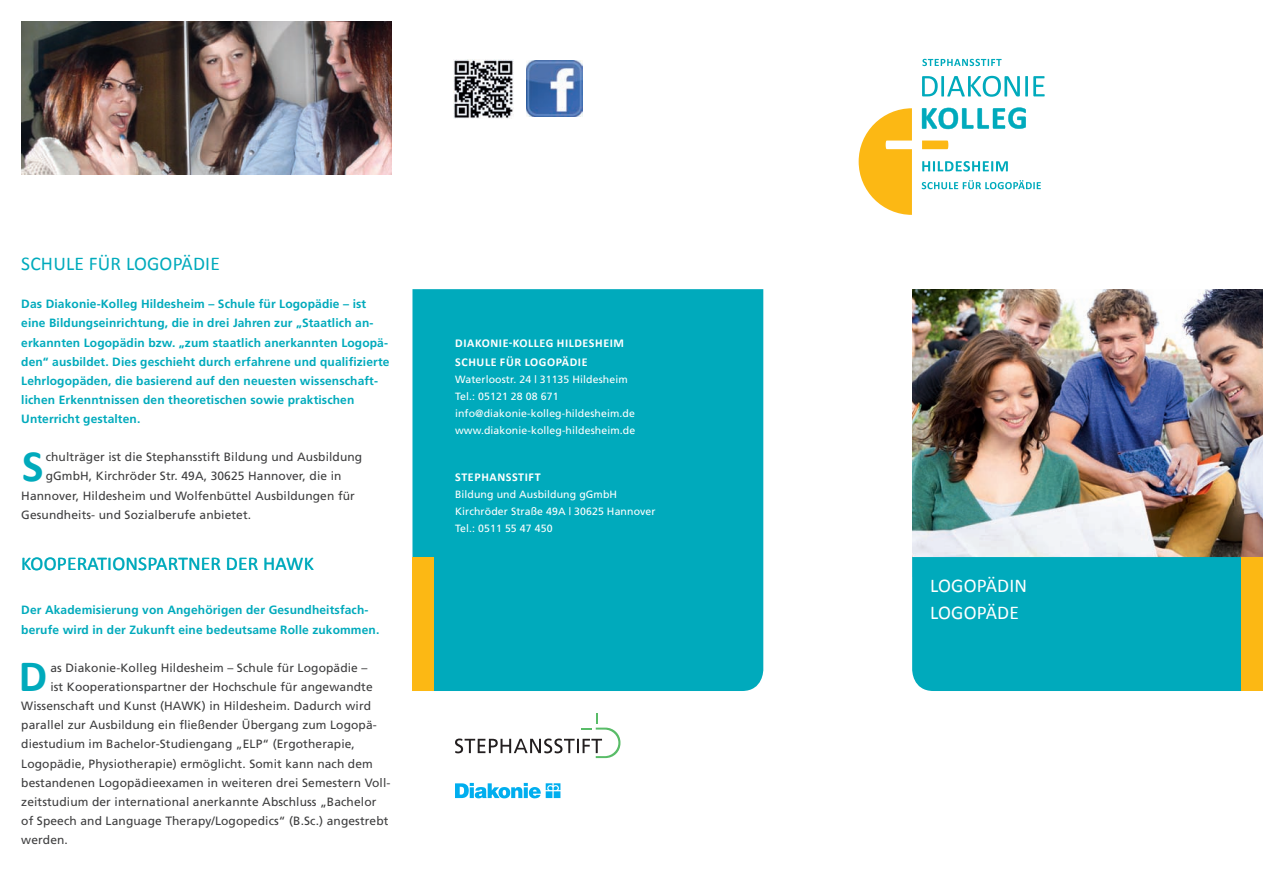
<style>
.page{position:relative;width:1263px;height:893px;background:#fff}
.page>*{position:absolute;margin:0;border:0;box-sizing:border-box;transform-origin:0 0}
.t1{font:700 45px "Calibri";color:#00aabc}
.t2{font:19.5px "Calibri";letter-spacing:.01em;color:#00aabc}
.t3{font:19.5px/27px "Calibri";letter-spacing:.01em;color:#fff}
.t4{font:12px "Frutiger";letter-spacing:.01em;color:#3e3e3f}
.t5{font:700 12px/19.2px "Frutiger";letter-spacing:.01em;color:#00aabc}
.t6{font:700 12px/19.2px "Calibri";letter-spacing:.05em;color:#fff}
.t7{font:10.5px/17px "Frutiger";letter-spacing:.01em;color:#fff}
</style>
<div class="page">
<img style="left:912px;top:289px;width:351px;height:268px">
<div style="left:412px;top:289px;width:351px;height:402px;background:#00aabc"></div>
<div style="left:912px;top:557px;width:330px;height:134px;background:#00aabc"></div>
<div style="left:1242px;top:557px;width:21px;height:134px;background:#fcb814"></div>
<div style="left:412px;top:557px;width:22px;height:134px;background:#fcb814"></div>
<svg style="left:922px;top:76px;width:123px;height:21px"></svg>
<svg style="left:922px;top:107px;width:104px;height:22px"></svg>
<svg style="left:922px;top:141px;width:26px;height:8px"></svg>
<svg style="left:859px;top:108px;width:53px;height:107px"></svg>
<svg style="left:922px;top:59px;width:79px;height:7px"></svg>
<svg style="left:922px;top:161px;width:86px;height:11px"></svg>
<svg style="left:922px;top:180px;width:119px;height:9px"></svg>
<svg style="left:455px;top:713px;width:165px;height:45px"></svg>
<svg style="left:455px;top:783px;width:105px;height:15px"></svg>
<img style="left:21px;top:21px;width:370px;height:153px">
<img style="left:454px;top:60px;width:59px;height:59px">
<img style="left:526px;top:60px;width:57px;height:57px">
<h2 class="t2" style="left:21px;top:251px;width:200px">SCHULE FÜR LOGOPÄDIE</h2>
<p class="t5" style="left:21px;top:295px;width:370px">Das Diakonie-Kolleg Hildesheim – Schule für Logopädie – ist eine Bildungseinrichtung, die in drei Jahren zur „Staatlich an&shy;erkannten Logopädin bzw. „zum staatlich anerkannten Logopä&shy;den“ ausbildet. Dies geschieht durch erfahrene und qualifizierte Lehrlogopäden, die basierend auf den neuesten wissenschaft&shy;lichen Erkenntnissen den theoretischen sowie praktischen Unterricht gestalten.</p>
<p class="t4" style="left:46px;top:450px;width:318px">chulträger ist die Stephansstift Bildung und Ausbildung</p>
<p class="t4" style="left:46px;top:469px;width:297px">gGmbH, Kirchröder Str. 49A, 30625 Hannover, die in</p>
<p class="t4" style="left:21px;top:488px;width:335px">Hannover, Hildesheim und Wolfenbüttel Ausbildungen für</p>
<p class="t4" style="left:21px;top:507px;width:231px">Gesundheits- und Sozialberufe anbietet.</p>
<h1 class="t1" style="left:22px;top:438px;width:20px">S</h1>
<h2 class="t2" style="left:21px;top:551px;width:294px">KOOPERATIONSPARTNER DER HAWK</h2>
<p class="t5" style="left:21px;top:601px;width:360px">Der Akademisierung von Angehörigen der Gesundheitsfach&shy;berufe wird in der Zukunft eine bedeutsame Rolle zukommen.</p>
<p class="t4" style="left:50px;top:661px;width:319px">as Diakonie-Kolleg Hildesheim – Schule für Logopädie –</p>
<p class="t4" style="left:50px;top:680px;width:324px">ist Kooperationspartner der Hochschule für angewandte</p>
<p class="t4" style="left:21px;top:699px;width:351px">Wissenschaft und Kunst (HAWK) in Hildesheim. Dadurch wird</p>
<p class="t4" style="left:21px;top:718px;width:357px">parallel zur Ausbildung ein fließender Übergang zum Logopä-</p>
<p class="t4" style="left:21px;top:737px;width:335px">diestudium im Bachelor-Studiengang „ELP“ (Ergotherapie,</p>
<p class="t4" style="left:21px;top:756px;width:353px">Logopädie, Physiotherapie) ermöglicht. Somit kann nach dem</p>
<p class="t4" style="left:21px;top:775px;width:371px">bestandenen Logopädieexamen in weiteren drei Semestern Voll-</p>
<p class="t4" style="left:21px;top:794px;width:357px">zeitstudium der international anerkannte Abschluss „Bachelor</p>
<p class="t4" style="left:21px;top:814px;width:369px">of Speech and Language Therapy/Logopedics“ (B.Sc.) angestrebt</p>
<p class="t4" style="left:21px;top:833px;width:48px">werden.</p>
<h1 class="t1" style="left:19px;top:648px;width:30px">D</h1>
<p class="t6" style="left:455px;top:332px;width:170px">DIAKONIE-KOLLEG HILDESHEIM<br>SCHULE FÜR LOGOPÄDIE</p>
<p class="t7" style="left:455px;top:370px;width:182px">Waterloostr. 24 | 31135 Hildesheim Tel.: 05121 28 08 671 info@diakonie-kolleg-hildesheim.de www.diakonie-kolleg-hildesheim.de</p>
<p class="t6" style="left:455px;top:466px;width:87px">STEPHANSSTIFT</p>
<p class="t7" style="left:455px;top:485px;width:202px">Bildung und Ausbildung gGmbH<br>Kirchröder Straße 49A | 30625 Hannover<br>Tel.: 0511 55 47 450</p>
<h2 class="t3" style="left:930px;top:571px;width:90px">LOGOPÄDIN<br>LOGOPÄDE</h2>
</div>
